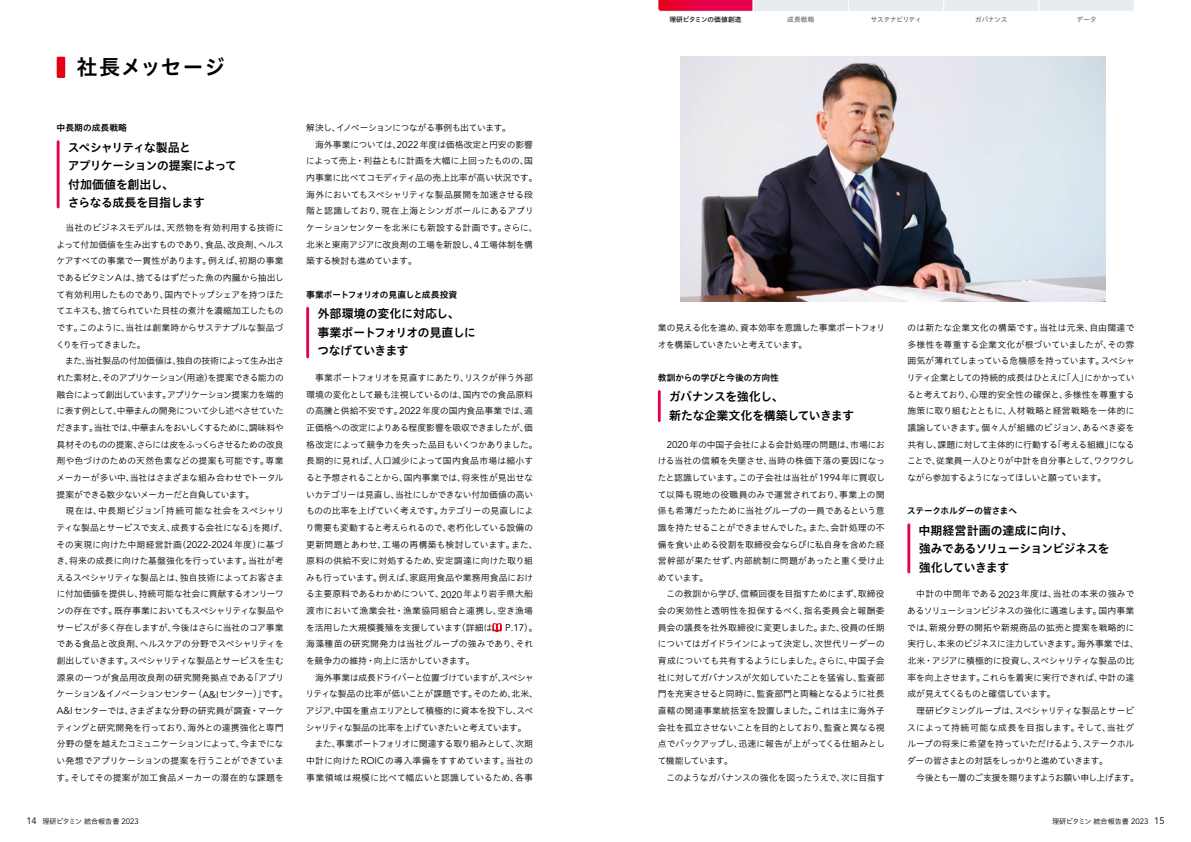
<style>
.page{position:relative;width:1191px;height:842px;background:#fff}
.page>*{position:absolute;margin:0;border:0;box-sizing:border-box;transform-origin:0 0}
.t1{font:21.3px "Hiragino UD Sans Std N W6";letter-spacing:.045em;color:#000}
.t2{font:12px/18.4px "Hiragino UD Sans Std N W6";letter-spacing:-.025em;color:#000}
.t3{font:9.7px "Avenir LT Std";color:#000}
.t4{font:8.9px/16.7px "Hiragino UD Sans Std N W3";letter-spacing:-.005em;color:#000;text-align:justify}
.t5{font:8.9px/16.7px "Hiragino UD Sans Std N W3";letter-spacing:-.03em;color:#000}
.t6{font:8.9px "Hiragino UD Sans Std N W6";letter-spacing:-.005em;color:#000}
.t7{font:8.9px "Hiragino UD Sans Std N W3";letter-spacing:-.055em;color:#000}
.t8{font:8.9px "Hiragino UD Sans Std N W3";letter-spacing:.025em;color:#000}
.t9{font:8.9px "Hiragino UD Sans Std N W6";letter-spacing:-.025em;color:#000}
.t10{font:7.1px "Hiragino UD Sans Std N W3";color:#000}
.t11{font:6.7px "Hiragino UD Sans Std N W5";letter-spacing:-.015em;color:#6b6b6b}
.t12{font:6.7px "Hiragino UD Sans Std N W5";letter-spacing:.01em;color:#000}
.s1{font-family:"Avenir LT Std";font-size:9.7px}
.s2{font-family:"Hiragino UD Sans Std N W3";font-size:8.9px}
.s3{font-family:"Avenir LT Std";font-size:9.4px}
.s4{font-family:"Avenir LT Std";font-size:7.8px}
</style>
<div class="page">
<img style="left:680px;top:57px;width:426px;height:245px">
<svg style="left:492px;top:623px;width:10px;height:9px"></svg>
<svg style="left:657px;top:0;width:477px;height:12px;background:#e8c3d1"></svg>
<hr style="left:57px;top:140px;width:3px;height:68px;background:#e50050">
<hr style="left:306px;top:307px;width:3px;height:51px;background:#e50050">
<hr style="left:907px;top:523px;width:3px;height:50px;background:#e50050">
<hr style="left:658px;top:390px;width:2px;height:32px;background:#e50050">
<div style="left:57px;top:57px;width:8px;height:21px;background:#e60013"></div>
<h1 class="t1" style="left:77px;top:51px;width:150px">社長メッセージ</h1>
<p class="t6" style="left:57px;top:121px;width:72px">中長期の成長戦略</p>
<h2 class="t2" style="left:68px;top:137px;width:171px">スペシャリティな製品と<br>アプリケーションの提案によって付加価値を創出し、<br>さらなる成長を目指します</h2>
<p class="t4" style="left:56px;top:219px;width:229px;text-indent:9px">当社のビジネスモデルは、天然物を有効利用する技術によって付加価値を生み出すものであり、食品、改良剤、ヘルスケアすべての事業で一貫性があります。例えば、初期の事業であるビタミン<span class="s1">A</span>は、捨てるはずだった魚の内臓から抽出して有効利用したものであり、国内でトップシェアを持つほたてエキスも、捨てられていた貝柱の煮汁を濃縮加工したものです。このように、当社は創業時からサステナブルな製品づくりを行ってきました。</p>
<p class="t4" style="left:56px;top:352px;width:229px;text-indent:9px">また、当社製品の付加価値は、独自の技術によって生み出された素材と、そのアプリケーション（用途）を提案できる能力の融合によって創出しています。アプリケーション提案力を端的に表す例として、中華まんの開発について少し述べさせていただきます。当社では、中華まんをおいしくするために、調味料や具材そのものの提案、さらには皮をふっくらさせるための改良剤や色づけのための天然色素などの提案も可能です。専業メーカーが多い中、当社はさまざまな組み合わせでトータル提案ができる数少ないメーカーだと自負しています。</p>
<p class="t4" style="left:56px;top:502px;width:233px;text-align:center">現在は、中長期ビジョン「持続可能な社会をスペシャリ<br>ティな製品とサービスで支え、成長する会社になる」を掲げ、その実現に向けた中期経営計画（<span class="s1">2022-2024</span>年度）に基づき、将来の成長に向けた基盤強化を行っています。当社が考えるスペシャリティな製品とは、独自技術によってお客さまに付加価値を提供し、持続可能な社会に貢献するオンリーワンの存在です。既存事業においてもスペシャリティな製品やサービスが多く存在しますが、今後はさらに当社のコア事業である食品と改良剤、ヘルスケアの分野でスペシャリティを創出していきます。スペシャリティな製品とサービスを生む源泉の一つが食品用改良剤の研究開発拠点である「アプリケーション＆イノベーションセンター（<span class="s1">A&amp;I</span> センター）」です。<br><span class="s1">A&amp;I</span>センターでは、さまざまな分野の研究員が調査・マーケティングと研究開発を行っており、海外との連携強化と専門分野の壁を越えたコミュニケーションによって、今までにない発想でアプリケーションの提案を行うことができています。そしてその提案が加工食品メーカーの潜在的な課題を</p>
<p class="t5" style="left:306px;top:119px;width:206px">解決し、イノベーションにつながる事例も出ています。</p>
<p class="t4" style="left:315px;top:136px;width:219px">海外事業については、<span class="s1">2022</span>年度は価格改定と円安の影響</p>
<p class="t4" style="left:306px;top:152px;width:228px">によって売上・利益ともに計画を大幅に上回ったものの、国</p>
<p class="t4" style="left:306px;top:169px;width:233px">内事業に比べてコモディティ品の売上比率が高い状況です。</p>
<p class="t4" style="left:306px;top:186px;width:228px">海外においてもスペシャリティな製品展開を加速させる段</p>
<p class="t8" style="left:306px;top:204px;width:229px">階と認識しており、現在上海とシンガポールにあるアプリ</p>
<p class="t4" style="left:306px;top:219px;width:233px">ケーションセンターを北米にも新設する計画です。さらに、</p>
<p class="t4" style="left:306px;top:235px;width:228px">北米と東南アジアに改良剤の工場を新設し、<span class="s1">4</span>工場体制を構</p>
<p class="t5" style="left:306px;top:252px;width:112px">築する検討も進めています。</p>
<p class="t9" style="left:306px;top:287px;width:153px">事業ポートフォリオの見直しと成長投資</p>
<h2 class="t2" style="left:317px;top:304px;width:160px">外部環境の変化に対応し、<br>事業ポートフォリオの見直しにつなげていきます</h2>
<p class="t4" style="left:306px;top:369px;width:233px;text-align:left;text-indent:9px">事業ポートフォリオを見直すにあたり、リスクが伴う外部環境の変化として最も注視しているのは、国内での食品原料の高騰と供給不安です。<span class="s1">2022</span>年度の国内食品事業では、適正価格への改定によりある程度影響を吸収できましたが、価格改定によって競争力を失った品目もいくつかありました。長期的に見れば、人口減少によって国内食品市場は縮小すると予想されることから、国内事業では、将来性が見出せないカテゴリーは見直し、当社にしかできない付加価値の高いものの比率を上げていく考えです。カテゴリーの見直しにより需要も変動すると考えられるので、老朽化している設備の更新問題とあわせ、工場の再構築も検討しています。また、原料の供給不安に対処するため、安定調達に向けた取り組みも行っています。例えば、家庭用食品や業務用食品における主要原料であるわかめについて、<span class="s1">2020</span>年より岩手県大船渡市において漁業会社・漁業協同組合と連携し、空き漁場を活用した大規模養殖を支援しています（詳細は</p>
<p class="t3" style="left:505px;top:622px;width:34px">P.17<span class="s2">）。</span></p>
<p class="t4" style="left:306px;top:635px;width:228px">海藻種苗の研究開発力は当社グループの強みであり、それを競争力の維持・向上に活かしていきます。</p>
<p class="t5" style="left:305px;top:668px;width:234px;text-indent:10px">海外事業は成長ドライバーと位置づけていますが、スペシャリティな製品の比率が低いことが課題です。そのため、北米、アジア、中国を重点エリアとして積極的に資本を投下し、スペシャリティな製品の比率を上げていきたいと考えています。</p>
<p class="t4" style="left:306px;top:735px;width:228px;text-indent:9px">また、事業ポートフォリオに関連する取り組みとして、次期中計に向けた<span class="s1">ROIC</span>の導入準備をすすめています。当社の事業領域は規模に比べて幅広いと認識しているため、各事</p>
<p class="t12" style="left:669px;top:15px;width:74px">理研ビタミンの価値創造</p>
<p class="t11" style="left:787px;top:15px;width:29px">成長戦略</p>
<p class="t11" style="left:871px;top:15px;width:52px">サステナビリティ</p>
<p class="t11" style="left:975px;top:15px;width:34px">ガバナンス</p>
<p class="t11" style="left:1076px;top:15px;width:21px">データ</p>
<p class="t4" style="left:658px;top:319px;width:229px">業の見える化を進め、資本効率を意識した事業ポートフォリオを構築していきたいと考えています。</p>
<p class="t6" style="left:658px;top:371px;width:123px">教訓からの学びと今後の方向性</p>
<h2 class="t2" style="left:669px;top:387px;width:187px">ガバナンスを強化し、<br>新たな企業文化を構築していきます</h2>
<p class="t4" style="left:657px;top:435px;width:229px;text-indent:9px"><span class="s1">2020</span>年の中国子会社による会計処理の問題は、市場における当社の信頼を失墜させ、当時の株価下落の要因になったと認識しています。この子会社は当社が<span class="s1">1994</span>年に買収して以降も現地の役職員のみで運営されており、事業上の関係も希薄だったために当社グループの一員であるという意識を持たせることができませんでした。また、会計処理の不備を食い止める役割を取締役会ならびに私自身を含めた経営幹部が果たせず、内部統制に問題があったと重く受け止めています。</p>
<p class="t4" style="left:657px;top:585px;width:229px;text-indent:9px">この教訓から学び、信頼回復を目指すためにまず、取締役会の実効性と透明性を担保するべく、指名委員会と報酬委員会の議長を社外取締役に変更しました。また、役員の任期についてはガイドラインによって決定し、次世代リーダーの育成についても共有するようにしました。さらに、中国子会社に対してガバナンスが欠如していたことを猛省し、監査部門を充実させると同時に、監査部門と両輪となるように社長直轄の関連事業統括室を設置しました。これは主に海外子会社を孤立させないことを目的としており、監査と異なる視点でバックアップし、迅速に報告が上がってくる仕組みとして機能しています。</p>
<p class="t4" style="left:666px;top:768px;width:220px">このようなガバナンスの強化を図ったうえで、次に目指す</p>
<p class="t4" style="left:907px;top:319px;width:229px">のは新たな企業文化の構築です。当社は元来、自由闊達で多様性を尊重する企業文化が根づいていましたが、その雰囲気が薄れてしまっている危機感を持っています。スペシャリティ企業としての持続的成長はひとえに「人」にかかっていると考えており、心理的安全性の確保と、多様性を尊重する施策に取り組むとともに、人材戦略と経営戦略を一体的に議論していきます。個々人が組織のビジョン、あるべき姿を共有し、課題に対して主体的に行動する「考える組織」になることで、従業員一人ひとりが中計を自分事として、ワクワクしながら参加するようになってほしいと願っています。</p>
<p class="t6" style="left:907px;top:504px;width:111px">ステークホルダーの皆さまへ</p>
<h2 class="t2" style="left:918px;top:520px;width:192px">中期経営計画の達成に向け、<br>強みであるソリューションビジネスを強化していきます</h2>
<p class="t4" style="left:907px;top:585px;width:233px;text-align:left;text-indent:9px">中計の中間年である<span class="s1">2023</span>年度は、当社の本来の強みであるソリューションビジネスの強化に邁進します。国内事業では、新規分野の開拓や新規商品の拡売と提案を戦略的に実行し、本来のビジネスに注力していきます。海外事業では、北米・アジアに積極的に投資し、スペシャリティな製品の比率を向上させます。これらを着実に実行できれば、中計の達成が見えてくるものと確信しています。</p>
<p class="t4" style="left:907px;top:702px;width:228px;text-indent:9px">理研ビタミングループは、スペシャリティな製品とサービスによって持続可能な成長を目指します。そして、当社グループの将来に希望を持っていただけるよう、ステークホルダーの皆さまとの対話をしっかりと進めていきます。</p>
<p class="t7" style="left:916px;top:771px;width:224px">今後とも一層のご支援を賜りますようお願い申し上げます。</p>
<p class="t10" style="left:26px;top:816px;width:114px"><span class="s3">14</span> 理研ビタミン統合報告書 <span class="s4">2023</span></p>
<p class="t10" style="left:1052px;top:816px;width:114px">理研ビタミン統合報告書 <span class="s4">2023</span> <span class="s3">15</span></p>
</div>
